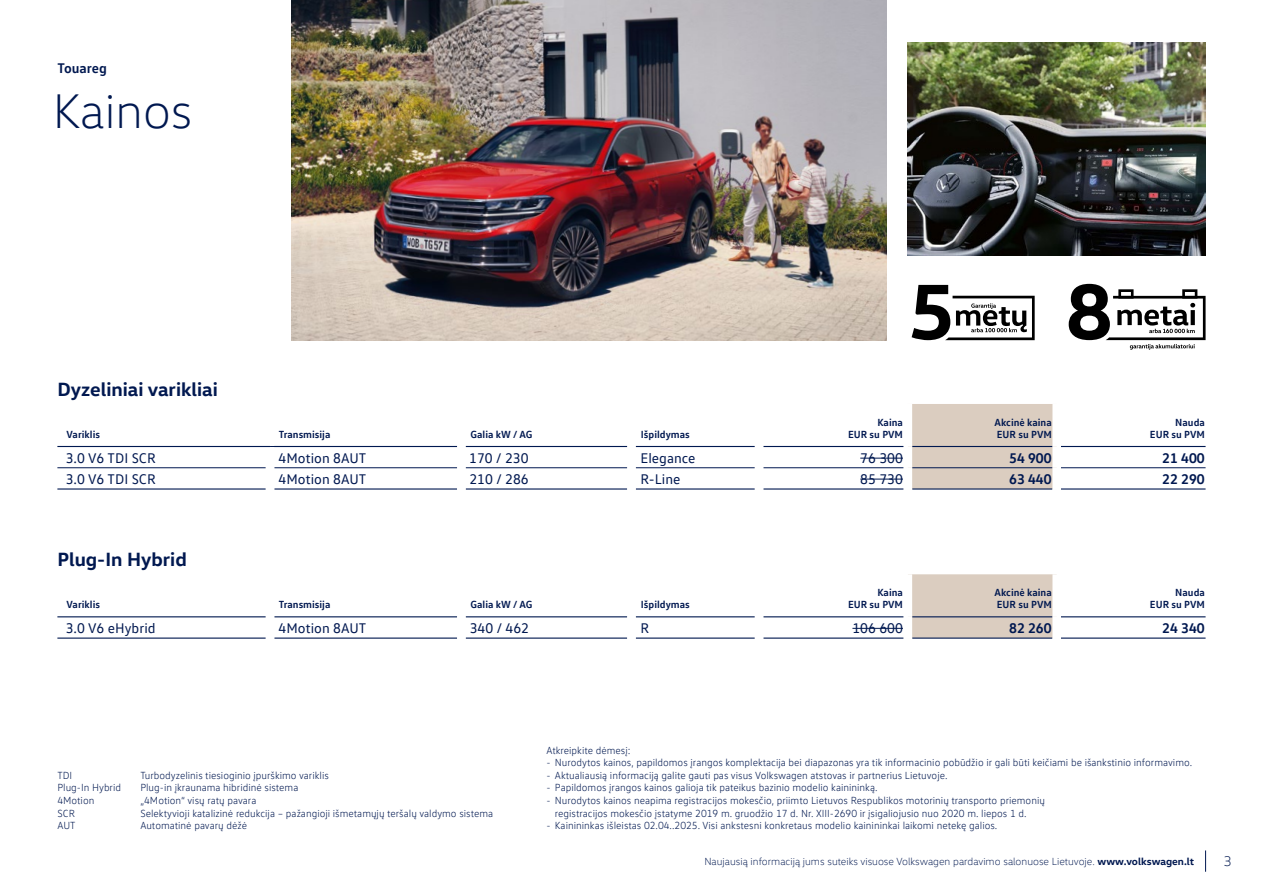
<style>
.page{position:relative;width:1263px;height:893px;background:#fff}
.page>*{position:absolute;margin:0;border:0;box-sizing:border-box;transform-origin:0 0}
.t1{font:300 49.5px "VW Head";color:#001850}
.t2{font:700 19.5px "VW Head";color:#001850}
.t3{font:14.25px "VW Text";color:#001850}
.t4{font:700 14.25px "VW Text";color:#001850}
.t5{font:300 14.25px "VW Head";color:#001850}
.t6{font:300 10.5px/12.6px "VW Text";color:#001850}
.t7{font:700 10.5px/12px "VW Text";color:#001850;text-align:right}
.t8{font:300 10.5px "VW Head";color:#001850}
.s1{font-weight:700}
</style>
<div class="page">
<svg style="left:1205px;top:850px;width:1px;height:22px"></svg>
<svg style="left:912px;top:285px;width:123px;height:55px"></svg>
<svg style="left:1069px;top:284px;width:136px;height:66px"></svg>
<img style="left:291px;top:0;width:596px;height:340px">
<img style="left:908px;top:43px;width:297px;height:212px">
<div style="left:912px;top:404px;width:140px;height:84px;background:#dbcdc0"></div>
<hr style="left:57px;top:467px;width:209px;height:1px;background:#001850">
<hr style="left:274px;top:467px;width:183px;height:1px;background:#001850">
<hr style="left:466px;top:467px;width:161px;height:1px;background:#001850">
<hr style="left:636px;top:467px;width:119px;height:1px;background:#001850">
<hr style="left:763px;top:467px;width:141px;height:1px;background:#001850">
<hr style="left:912px;top:467px;width:140px;height:1px;background:#001850">
<hr style="left:1061px;top:467px;width:144px;height:1px;background:#001850">
<hr style="left:270px;top:446px;width:187px;height:1px;background:#001850">
<hr style="left:466px;top:446px;width:161px;height:1px;background:#001850">
<hr style="left:636px;top:446px;width:119px;height:1px;background:#001850">
<hr style="left:763px;top:446px;width:141px;height:1px;background:#001850">
<hr style="left:912px;top:446px;width:140px;height:1px;background:#001850">
<hr style="left:1061px;top:446px;width:144px;height:1px;background:#001850">
<hr style="left:57px;top:488px;width:209px;height:2px;background:#001850">
<hr style="left:274px;top:488px;width:183px;height:2px;background:#001850">
<hr style="left:466px;top:488px;width:161px;height:2px;background:#001850">
<hr style="left:636px;top:488px;width:119px;height:2px;background:#001850">
<hr style="left:763px;top:488px;width:141px;height:2px;background:#001850">
<hr style="left:912px;top:488px;width:140px;height:2px;background:#001850">
<hr style="left:1061px;top:488px;width:144px;height:2px;background:#001850">
<hr style="left:57px;top:446px;width:213px;height:1px;background:#001850">
<hr style="left:860px;top:458px;width:43px;height:1px;background:#001850">
<hr style="left:860px;top:479px;width:43px;height:1px;background:#001850">
<div style="left:912px;top:574px;width:140px;height:63px;background:#dbcdc0"></div>
<hr style="left:57px;top:616px;width:209px;height:1px;background:#001850">
<hr style="left:274px;top:616px;width:183px;height:1px;background:#001850">
<hr style="left:466px;top:616px;width:161px;height:1px;background:#001850">
<hr style="left:636px;top:616px;width:119px;height:1px;background:#001850">
<hr style="left:763px;top:616px;width:141px;height:1px;background:#001850">
<hr style="left:912px;top:616px;width:140px;height:1px;background:#001850">
<hr style="left:1061px;top:616px;width:144px;height:1px;background:#001850">
<hr style="left:57px;top:637px;width:209px;height:2px;background:#001850">
<hr style="left:274px;top:637px;width:183px;height:2px;background:#001850">
<hr style="left:466px;top:637px;width:161px;height:2px;background:#001850">
<hr style="left:636px;top:637px;width:119px;height:2px;background:#001850">
<hr style="left:763px;top:637px;width:141px;height:2px;background:#001850">
<hr style="left:912px;top:637px;width:140px;height:2px;background:#001850">
<hr style="left:1061px;top:637px;width:144px;height:2px;background:#001850">
<hr style="left:852px;top:628px;width:51px;height:1px;background:#001850">
<h3 class="t4" style="left:57px;top:59px;width:51px">Touareg</h3>
<h1 class="t1" style="left:53px;top:81px;width:141px">Kainos</h1>
<h2 class="t2" style="left:57px;top:377px;width:162px">Dyzeliniai varikliai</h2>
<p class="t7" style="left:67px;top:428px;width:35px">Variklis</p>
<p class="t7" style="left:279px;top:428px;width:53px">Transmisija</p>
<p class="t7" style="left:470px;top:428px;width:64px">Galia kW / AG</p>
<p class="t7" style="left:641px;top:428px;width:50px">Išpildymas</p>
<p class="t7" style="left:848px;top:416px;width:57px">Kaina<br>EUR su PVM</p>
<p class="t7" style="left:995px;top:416px;width:59px;text-align:left">Akcinė kaina<br>EUR su PVM</p>
<p class="t7" style="left:1150px;top:416px;width:57px">Nauda<br>EUR su PVM</p>
<h3 class="t3" style="left:66px;top:449px;width:91px">3.0 V6 TDI SCR</h3>
<h3 class="t3" style="left:279px;top:449px;width:89px">4Motion 8AUT</h3>
<h3 class="t3" style="left:469px;top:449px;width:61px">170 / 230</h3>
<h3 class="t3" style="left:640px;top:449px;width:57px">Elegance</h3>
<h3 class="t3" style="left:860px;top:449px;width:44px">76 300</h3>
<h3 class="t4" style="left:1009px;top:449px;width:44px">54 900</h3>
<h3 class="t4" style="left:1162px;top:449px;width:44px">21 400</h3>
<h3 class="t3" style="left:66px;top:470px;width:91px">3.0 V6 TDI SCR</h3>
<h3 class="t3" style="left:279px;top:470px;width:89px">4Motion 8AUT</h3>
<h3 class="t3" style="left:469px;top:470px;width:61px">210 / 286</h3>
<h3 class="t3" style="left:640px;top:470px;width:42px">R-Line</h3>
<h3 class="t3" style="left:860px;top:470px;width:44px">85 730</h3>
<h3 class="t4" style="left:1009px;top:470px;width:44px">63 440</h3>
<h3 class="t4" style="left:1162px;top:470px;width:44px">22 290</h3>
<h2 class="t2" style="left:57px;top:547px;width:131px">Plug-In Hybrid</h2>
<p class="t7" style="left:67px;top:598px;width:35px">Variklis</p>
<p class="t7" style="left:279px;top:598px;width:53px">Transmisija</p>
<p class="t7" style="left:470px;top:598px;width:64px">Galia kW / AG</p>
<p class="t7" style="left:641px;top:598px;width:50px">Išpildymas</p>
<p class="t7" style="left:848px;top:586px;width:57px">Kaina<br>EUR su PVM</p>
<p class="t7" style="left:995px;top:586px;width:59px;text-align:left">Akcinė kaina<br>EUR su PVM</p>
<p class="t7" style="left:1150px;top:586px;width:57px">Nauda<br>EUR su PVM</p>
<h3 class="t3" style="left:66px;top:619px;width:91px">3.0 V6 eHybrid</h3>
<h3 class="t3" style="left:279px;top:619px;width:89px">4Motion 8AUT</h3>
<h3 class="t3" style="left:470px;top:619px;width:61px">340 / 462</h3>
<h3 class="t3" style="left:640px;top:619px;width:10px">R</h3>
<h3 class="t3" style="left:852px;top:619px;width:52px">106 600</h3>
<h3 class="t4" style="left:1009px;top:619px;width:44px">82 260</h3>
<h3 class="t4" style="left:1162px;top:619px;width:44px">24 340</h3>
<p class="t6" style="left:57px;top:769px;width:16px">TDI</p>
<p class="t6" style="left:140px;top:769px;width:190px">Turbodyzelinis tiesioginio įpurškimo variklis</p>
<p class="t6" style="left:57px;top:781px;width:65px">Plug-In Hybrid</p>
<p class="t6" style="left:140px;top:781px;width:160px">Plug-in įkraunama hibridinė sistema</p>
<p class="t6" style="left:57px;top:794px;width:38px">4Motion</p>
<p class="t6" style="left:140px;top:794px;width:118px">„4Motion“ visų ratų pavara</p>
<p class="t6" style="left:57px;top:806px;width:19px">SCR</p>
<p class="t6" style="left:140px;top:806px;width:354px">Selektyvioji katalizinė redukcija – pažangioji išmetamųjų teršalų valdymo sistema</p>
<p class="t6" style="left:57px;top:819px;width:20px">AUT</p>
<p class="t6" style="left:140px;top:819px;width:108px">Automatinė pavarų dėžė</p>
<p class="t6" style="left:546px;top:743px;width:86px">Atkreipkite dėmesį:</p>
<p class="t6" style="left:546px;top:756px;width:647px">- Nurodytos kainos, papildomos įrangos komplektacija bei diapazonas yra tik informacinio pobūdžio ir gali būti keičiami be išankstinio informavimo.</p>
<p class="t6" style="left:546px;top:769px;width:403px">- Aktualiausią informaciją galite gauti pas visus Volkswagen atstovas ir partnerius Lietuvoje.</p>
<p class="t6" style="left:546px;top:781px;width:333px">- Papildomos įrangos kainos galioja tik pateikus bazinio modelio kainininką.</p>
<p class="t6" style="left:555px;top:794px;width:492px;text-indent:-9px">- Nurodytos kainos neapima registracijos mokesčio, priimto Lietuvos Respublikos motorinių transporto priemonių registracijos mokesčio įstatyme 2019 m. gruodžio 17 d. Nr. XIII-2690 ir įsigaliojusio nuo 2020 m. liepos 1 d.</p>
<p class="t6" style="left:546px;top:819px;width:452px">- Kainininkas išleistas 02.04..2025. Visi ankstesni konkretaus modelio kainininkai laikomi netekę galios.</p>
<p class="t8" style="left:704px;top:855px;width:491px">Naujausią informaciją jums suteiks visuose Volkswagen pardavimo salonuose Lietuvoje. <span class="s1">www.volkswagen.lt</span></p>
<h3 class="t5" style="left:1223px;top:853px;width:10px">3</h3>
</div>
